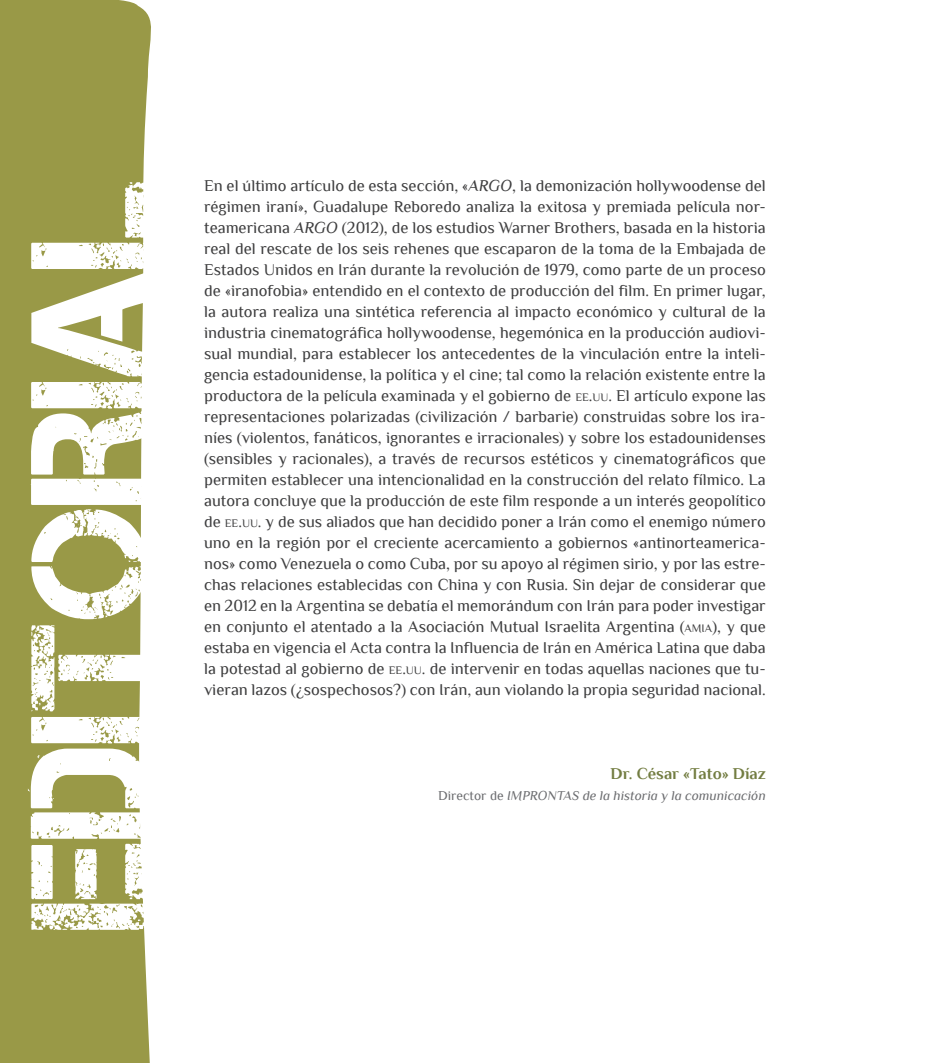
<style>
.page{position:relative;width:936px;height:1063px;background:#fff}
.page>*{position:absolute;margin:0;border:0;box-sizing:border-box;transform-origin:0 0}
.t1{font:165px "Captureit";color:#fff}
.tx_principal{font:16.5px/21px "Philosopher";color:#3e3e3f;text-align:justify}
.tx_principal-2{font:700 16.5px "Philosopher";color:#737d42}
.t2{font:italic 13.5px "Philosopher";color:#6c6d70}
.s1{font-style:italic}
.s2{font-size:11.55px}
.s3{font-style:inherit}
.s4{font-style:normal}
</style>
<div class="page">
<div style="left:0;top:0;width:151px;height:1063px;background:#999947"></div>
<h1 class="t1" style="left:-3px;top:930px;width:755px;rotate:-90deg">EDITORIAL</h1>
<p class="tx_principal" style="left:204px;top:175px;width:563px">En el último artículo de esta sección, «<span class="s1">ARGO</span>, la demonización hollywoodense del régimen iraní», Guadalupe Reboredo analiza la exitosa y premiada película nor&shy;teamericana <span class="s1">ARGO</span> (2012), de los estudios Warner Brothers, basada en la historia real del rescate de los seis rehenes que escaparon de la toma de la Embajada de Estados Unidos en Irán durante la revolución de 1979, como parte de un proceso de «iranofobia» entendido en el contexto de producción del film. En primer lugar, la autora realiza una sintética referencia al impacto económico y cultural de la industria cinematográfica hollywoodense, hegemónica en la producción audiovi&shy;sual mundial, para establecer los antecedentes de la vinculación entre la inteli&shy;gencia estadounidense, la política y el cine; tal como la relación existente entre la productora de la película examinada y el gobierno de <span class="s2">EE</span><span class="s3">.</span><span class="s2">UU</span>. El artículo expone las representaciones polarizadas (civilización / barbarie) construidas sobre los ira&shy;níes (violentos, fanáticos, ignorantes e irracionales) y sobre los estadounidenses (sensibles y racionales), a través de recursos estéticos y cinematográficos que permiten establecer una intencionalidad en la construcción del relato fílmico. La autora concluye que la producción de este film responde a un interés geopolítico de <span class="s2">EE</span><span class="s3">.</span><span class="s2">UU</span>. y de sus aliados que han decidido poner a Irán como el enemigo número uno en la región por el creciente acercamiento a gobiernos «antinorteamerica&shy;nos» como Venezuela o como Cuba, por su apoyo al régimen sirio, y por las estre&shy;chas relaciones establecidas con China y con Rusia. Sin dejar de considerar que en 2012 en la Argentina se debatía el memorándum con Irán para poder investigar en conjunto el atentado a la Asociación Mutual Israelita Argentina (<span class="s2">AMIA</span>), y que estaba en vigencia el Acta contra la Influencia de Irán en América Latina que daba la potestad al gobierno de <span class="s2">EE</span><span class="s3">.</span><span class="s2">UU</span>. de intervenir en todas aquellas naciones que tu&shy;vieran lazos (¿sospechosos?) con Irán, aun violando la propia seguridad nacional.</p>
<p class="tx_principal-2" style="left:610px;top:765px;width:157px">Dr. César «Tato» Díaz</p>
<p class="t2" style="left:438px;top:789px;width:329px"><span class="s4">Director de</span> IMPRONTAS de la historia y la comunicación</p>
</div>
